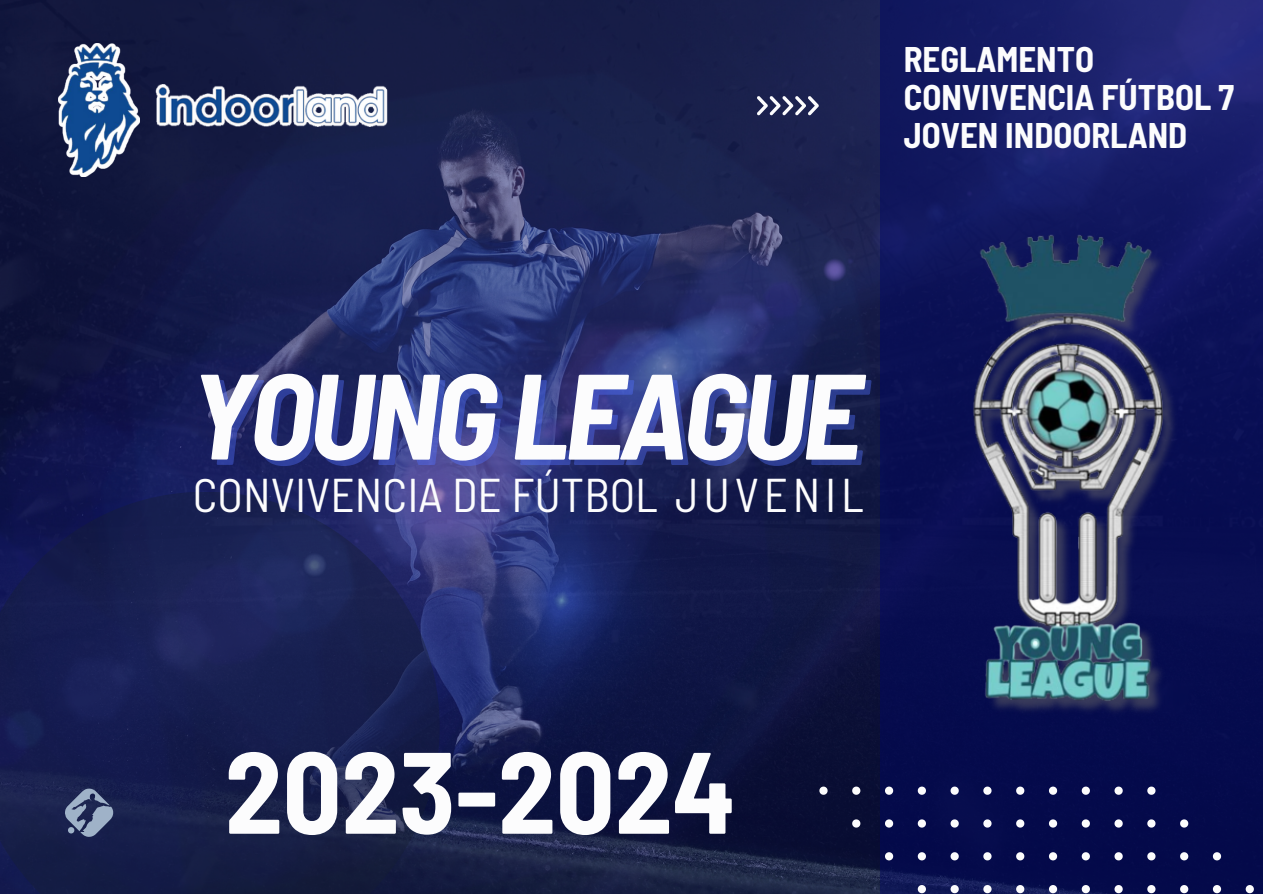
<style>
.page{position:relative;width:1263px;height:894px;background:#fff}
.page>*{position:absolute;margin:0;border:0;box-sizing:border-box;transform-origin:0 0}
.t1{font:italic 700 semi-condensed 121.2px "Barlow";letter-spacing:-.04em;color:#fcfcfd}
.t2{font:700 semi-condensed 115.5px "Barlow";color:#fcfcfd}
.t3{font:semi-condensed 47.25px "Barlow";color:#fcfcfd}
.t4{font:700 semi-condensed 34.8px/38.2px "Barlow";color:#fcfcfd}
</style>
<div class="page">
<img style="left:0;top:0;width:881px;height:893px">
<svg style="left:881px;top:0;width:382px;height:893px;background:#0e1359"></svg>
<svg style="left:0;top:491px;width:440px;height:402px;background:#192051"></svg>
<svg style="left:65px;top:788px;width:49px;height:48px;background:#596688"></svg>
<svg style="left:757px;top:96px;width:62px;height:19px"></svg>
<svg style="left:819px;top:786px;width:9px;height:8px"></svg>
<svg style="left:852px;top:786px;width:8px;height:8px"></svg>
<svg style="left:885px;top:786px;width:8px;height:8px"></svg>
<svg style="left:918px;top:786px;width:8px;height:8px"></svg>
<svg style="left:950px;top:786px;width:9px;height:8px"></svg>
<svg style="left:983px;top:786px;width:8px;height:8px"></svg>
<svg style="left:1016px;top:786px;width:8px;height:8px"></svg>
<svg style="left:1049px;top:786px;width:8px;height:8px"></svg>
<svg style="left:1082px;top:786px;width:8px;height:8px"></svg>
<svg style="left:852px;top:819px;width:8px;height:8px"></svg>
<svg style="left:885px;top:819px;width:8px;height:8px"></svg>
<svg style="left:918px;top:819px;width:8px;height:8px"></svg>
<svg style="left:950px;top:819px;width:9px;height:8px"></svg>
<svg style="left:983px;top:819px;width:8px;height:8px"></svg>
<svg style="left:1016px;top:819px;width:8px;height:8px"></svg>
<svg style="left:1049px;top:819px;width:8px;height:8px"></svg>
<svg style="left:1082px;top:819px;width:8px;height:8px"></svg>
<svg style="left:885px;top:852px;width:8px;height:8px"></svg>
<svg style="left:918px;top:852px;width:8px;height:8px"></svg>
<svg style="left:950px;top:852px;width:9px;height:8px"></svg>
<svg style="left:983px;top:852px;width:8px;height:8px"></svg>
<svg style="left:1016px;top:852px;width:8px;height:8px"></svg>
<svg style="left:1049px;top:852px;width:8px;height:8px"></svg>
<svg style="left:1082px;top:852px;width:8px;height:8px"></svg>
<svg style="left:918px;top:884px;width:8px;height:8px"></svg>
<svg style="left:950px;top:884px;width:9px;height:8px"></svg>
<svg style="left:983px;top:884px;width:8px;height:8px"></svg>
<svg style="left:1016px;top:884px;width:8px;height:8px"></svg>
<svg style="left:1049px;top:884px;width:8px;height:8px"></svg>
<svg style="left:1082px;top:884px;width:8px;height:8px"></svg>
<svg style="left:1114px;top:786px;width:9px;height:8px"></svg>
<svg style="left:1114px;top:819px;width:9px;height:8px"></svg>
<svg style="left:1114px;top:852px;width:9px;height:8px"></svg>
<svg style="left:1114px;top:884px;width:9px;height:8px"></svg>
<svg style="left:1147px;top:786px;width:8px;height:8px"></svg>
<svg style="left:1147px;top:819px;width:8px;height:8px"></svg>
<svg style="left:1147px;top:852px;width:8px;height:8px"></svg>
<svg style="left:1147px;top:884px;width:8px;height:8px"></svg>
<svg style="left:1180px;top:819px;width:8px;height:8px"></svg>
<svg style="left:1180px;top:852px;width:8px;height:8px"></svg>
<svg style="left:1180px;top:884px;width:8px;height:8px"></svg>
<svg style="left:1213px;top:852px;width:8px;height:8px"></svg>
<svg style="left:1213px;top:884px;width:8px;height:8px"></svg>
<svg style="left:1246px;top:884px;width:8px;height:8px"></svg>
<img style="left:58px;top:44px;width:81px;height:133px">
<img style="left:139px;top:85px;width:265px;height:41px">
<img style="left:965px;top:203px;width:216px;height:522px">
<p class="t4" style="left:904px;top:39px;width:332px">REGLAMENTO<br>CONVIVENCIA FÚTBOL 7<br>JOVEN INDOORLAND</p>
<p class="t1" style="left:190px;top:338px;width:674px">YOUNGLEAGUE</p>
<p class="t3" style="left:193px;top:464px;width:672px">CONVIVENCIA DE FÚTBOL JUVENIL</p>
<p class="t2" style="left:225px;top:718px;width:512px">2023-2024</p>
</div>
